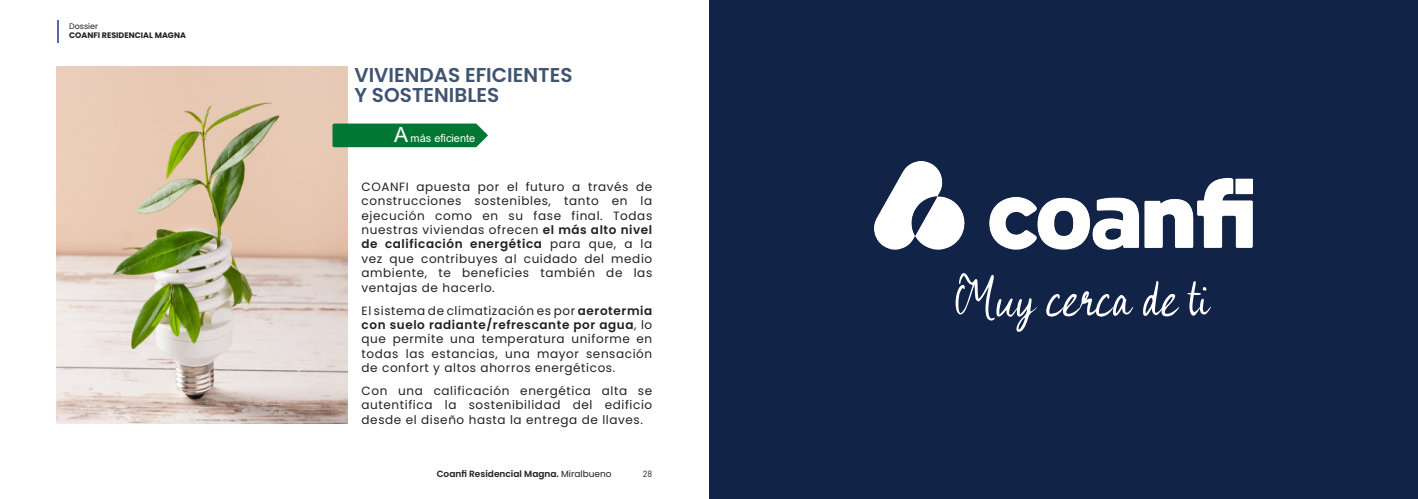
<style>
.page{position:relative;width:1418px;height:499px;background:#fff}
.page>*{position:absolute;margin:0;border:0;box-sizing:border-box;transform-origin:0 0}
.TEXTOS{font:58px "b Bird Migration";color:#fff}
.TEXTOS-2{font:600 20px/20px "Poppins";color:#3f5471}
.TEXTOS-3{font:12px/14.4px "Poppins";letter-spacing:.05em;color:#231f20;text-align:justify}
.t1{font:10.9px "Arial";color:#fff}
.t2{font:600 9px "Poppins";color:#231f20}
.t3{font:9px "Barlow";color:#231f20}
.t4{font:700 8px "Poppins";color:#231f20}
.t5{font:8px "Poppins";color:#231f20}
.s1{font-size:20.9px}
.s2{font-weight:600}
.s3{font-weight:400}
</style>
<div class="page">
<hr style="left:57px;top:20px;width:2px;height:23px;background:#4e6bb3">
<img style="left:57px;top:67px;width:290px;height:357px">
<div style="left:332px;top:124px;width:156px;height:23px;background:#007833"></div>
<div style="left:709px;top:0;width:708px;height:499px;background:#122348"></div>
<img style="left:874px;top:161px;width:378px;height:88px">
<p class="t5" style="left:69px;top:21px;width:31px">Dossier</p>
<p class="t4" style="left:69px;top:31px;width:118px">COANFI RESIDENCIAL MAGNA</p>
<p class="TEXTOS-2" style="left:354px;top:65px;width:219px">VIVIENDAS EFICIENTES<br>Y SOSTENIBLES</p>
<p class="t1" style="left:394px;top:131px;width:83px"><span class="s1">A</span> más eficiente</p>
<p class="TEXTOS-3" style="left:361px;top:179px;width:292px">COANFI apuesta por el futuro a través de construcciones sostenibles, tanto en la ejecución como en su fase final. Todas nuestras viviendas ofrecen <span class="s2">el más alto nivel de calificación energética</span> para que, a la vez que contribuyes al cuidado del medio ambiente, te beneficies también de las ventajas de hacerlo.</p>
<p class="TEXTOS-3" style="left:361px;top:303px;width:292px">El sistema de climatización es por <span class="s2">aerotermia con suelo radiante/refrescante por agua</span>, lo que permite una temperatura uniforme en todas las estancias, una mayor sensación de confort y altos ahorros energéticos.</p>
<p class="TEXTOS-3" style="left:361px;top:384px;width:292px">Con una calificación energética alta se autentifica la sostenibilidad del edificio desde el diseño hasta la entrega de llaves.</p>
<p class="t2" style="left:437px;top:469px;width:176px">Coanfi Residencial Magna. <span class="s3">Miralbueno</span></p>
<p class="t3" style="left:642px;top:467px;width:11px">28</p>
<p class="TEXTOS" style="left:956px;top:269px;width:252px">Muy cerca de ti</p>
</div>
